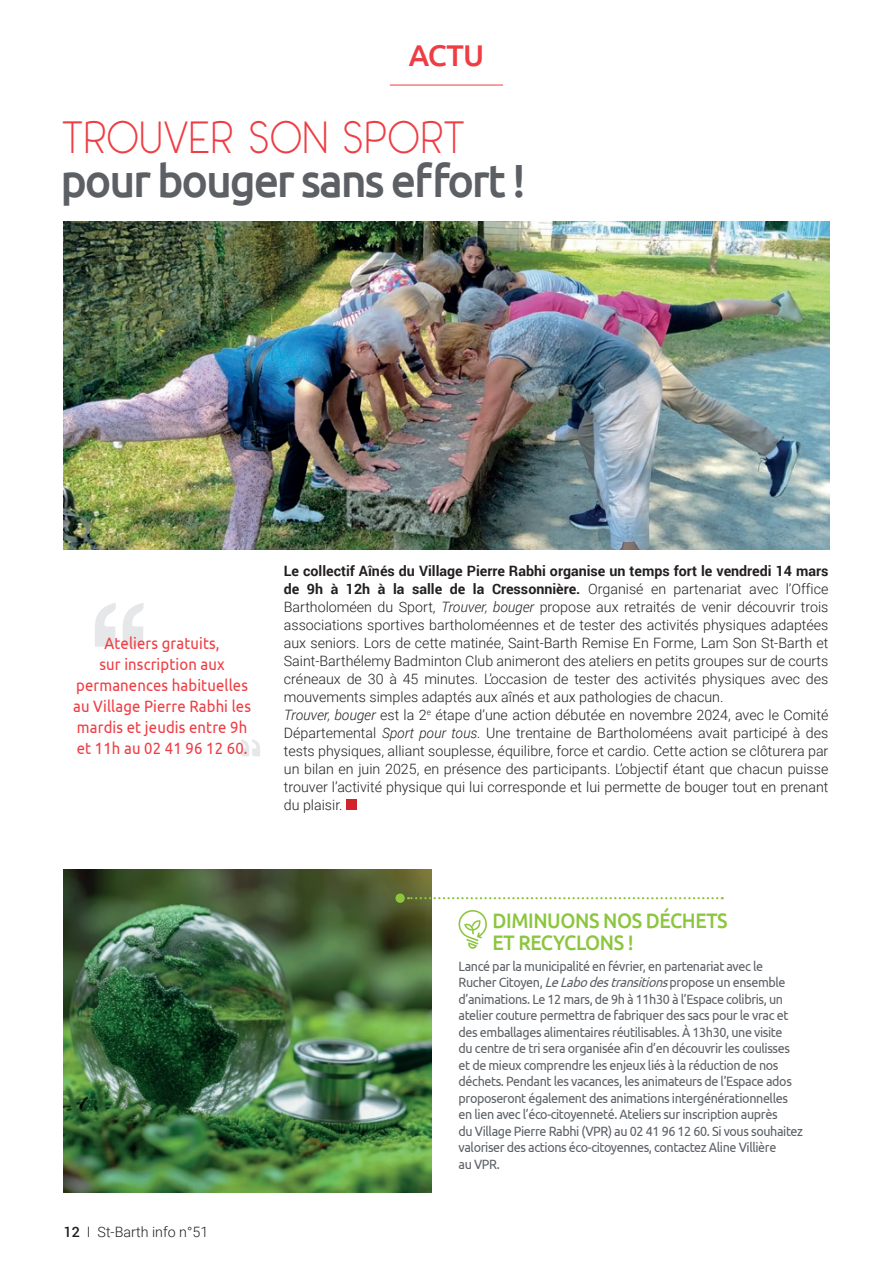
<style>
.page{position:relative;width:893px;height:1263px;background:#fff}
.page>*{position:absolute;margin:0;border:0;box-sizing:border-box;transform-origin:0 0}
.t1{font:500 46.5px "Ubuntu";letter-spacing:-.05em;color:#5c6065;scale:.96 1}
.t2{font:300 45px "Panama";letter-spacing:-.03em;color:#ee3d43;scale:.95 1}
.t3{font:500 30px "Ubuntu";color:#ee3d43}
.t4{font:500 21px/22.5px "Ubuntu";letter-spacing:-.02em;color:#8bc63e;scale:.92 1}
.t5{font:16.5px/21px "Ubuntu";letter-spacing:.01em;color:#ee3d43;text-align:center;scale:.9 1}
.t6{font:300 14.25px/18px "Roboto";color:#231f20}
.t7{font:13.5px/16.5px "Ubuntu";letter-spacing:-.03em;color:#5c6065;scale:.93 1}
.s1{font-weight:700}
.s2{font-style:italic}
.s3{font-weight:500}
</style>
<div class="page">
<hr style="left:390px;top:85px;width:113px;height:1px;background:#ee3d43">
<img style="left:63px;top:869px;width:369px;height:323px">
<img style="left:63px;top:221px;width:766px;height:329px">
<div style="left:346px;top:799px;width:11px;height:11px;background:#d1232a"></div>
<svg style="left:95px;top:603px;width:49px;height:44px"></svg>
<svg style="left:241px;top:739px;width:19px;height:17px"></svg>
<svg style="left:408px;top:897px;width:315px;height:2px"></svg>
<svg style="left:458px;top:910px;width:29px;height:39px"></svg>
<div style="left:395px;top:893px;width:10px;height:10px;background:#8bc63e;border-radius:50%"></div>
<h3 class="t3" style="left:409px;top:36px;width:77px">ACTU</h3>
<h2 class="t2" style="left:61px;top:110px;width:429px">TROUVER SON SPORT</h2>
<h1 class="t1" style="left:61px;top:151px;width:486px">pour bouger sans effort !</h1>
<p class="t5" style="left:73px;top:632px;width:199px">Ateliers gratuits,<br>sur inscription aux permanences habituelles au Village Pierre Rabhi les mardis et jeudis entre 9h et 11h au 02 41 96 12 60.</p>
<p class="t6" style="left:284px;top:561px;width:546px"><span class="s1">Le collectif Aînés du Village Pierre Rabhi organise un temps fort le vendredi 14 mars de 9h à 12h à la salle de la Cressonnière.</span> Organisé en partenariat avec l’Office Bartholoméen du Sport, <span class="s2">Trouver, bouger</span> propose aux retraités de venir découvrir trois associations sportives bartholoméennes et de tester des activités physiques adaptées aux seniors. Lors de cette matinée, Saint-Barth Remise En Forme, Lam Son St-Barth et Saint-Barthélemy Badminton Club animeront des ateliers en petits groupes sur de courts créneaux de 30 à 45 minutes. L’occasion de tester des activités physiques avec des mouvements simples adaptés aux aînés et aux pathologies de chacun.<br><span class="s2">Trouver, bouger</span> est la 2<sup>e</sup> étape d’une action débutée en novembre 2024, avec le Comité Départemental <span class="s2">Sport pour tous.</span> Une trentaine de Bartholoméens avait participé à des tests physiques, alliant souplesse, équilibre, force et cardio. Cette action se clôturera par un bilan en juin 2025, en présence des participants. L’objectif étant que chacun puisse trouver l’activité physique qui lui corresponde et lui permette de bouger tout en prenant du plaisir.</p>
<p class="t6" style="left:64px;top:1222px;width:146px"><span class="s3">12</span> I St-Barth info n°51</p>
<h3 class="t4" style="left:493px;top:908px;width:257px">DIMINUONS NOS DÉCHETS<br>ET RECYCLONS !</h3>
<p class="t7" style="left:458px;top:957px;width:372px">Lancé par la municipalité en février, en partenariat avec le Rucher Citoyen, <span class="s2">LeLabodestransitions</span>propose un ensemble d’animations. Le 12 mars, de 9h à 11h30 à l’Espace colibris, un atelier couture permettra de fabriquer des sacs pour le vrac et des emballages alimentaires réutilisables. À 13h30, une visite<br>du centre de tri sera organisée afin d’en découvrir les coulisses et de mieux comprendre les enjeux liés à la réduction de nos déchets. Pendant les vacances, les animateurs de l’Espace ados proposeront également des animations intergénérationnelles en lien avec l’éco-citoyenneté. Ateliers sur inscription auprès<br>du Village Pierre Rabhi (VPR) au 02 41 96 12 60. Si vous souhaitez valoriser des actions éco-citoyennes, contactez Aline Villière<br>au VPR.</p>
</div>
